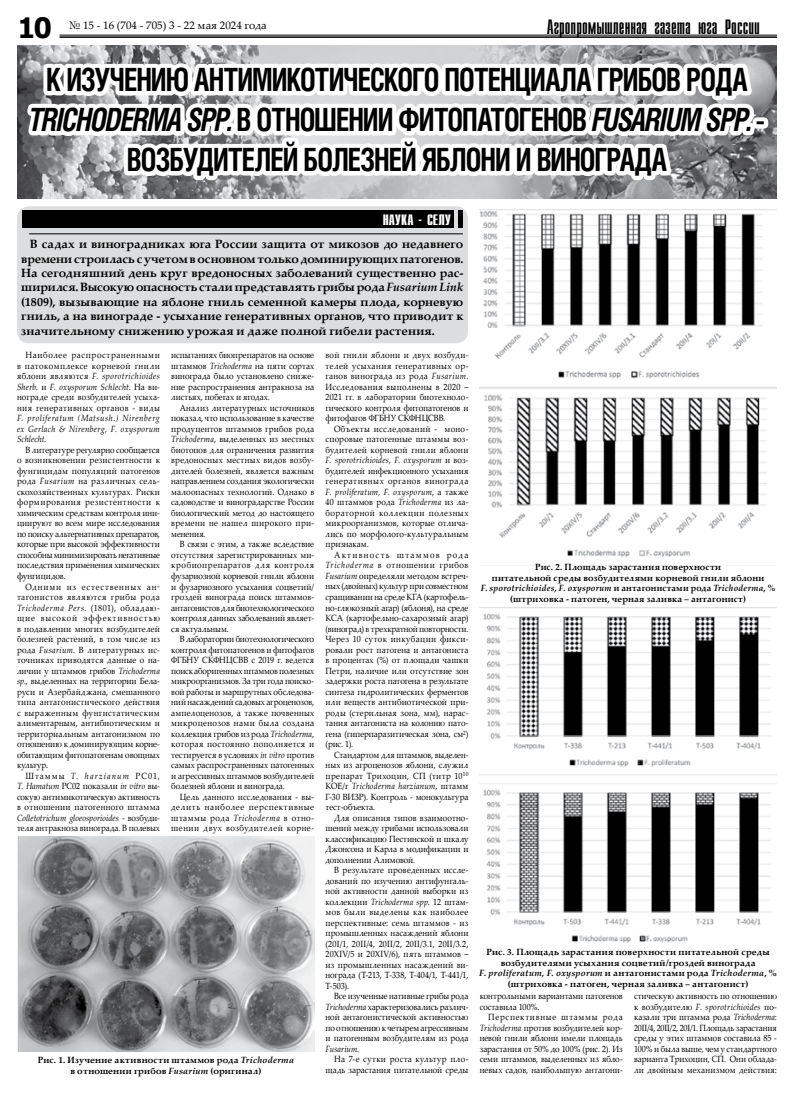
<style>
.page{position:relative;width:794px;height:1095px;background:#fff}
.page>*{position:absolute;margin:0;border:0;box-sizing:border-box;transform-origin:0 0}
.t1{font:700 32px/40px "Helios Cond";letter-spacing:-.035em;color:#000;text-align:center;scale:.88 1}
.t2{font:700 28px "Verdana";color:#000;scale:.94 1}
.t3{font:20.6px "Compact CTT";color:#000}
.t4{font:15px "AXP Compact C Bold";color:#fff}
.t5{font:700 12px/14.4px "Palatino Linotype";letter-spacing:.005em;color:#000;text-align:justify}
.t6{font:11px "Palatino Linotype";color:#000}
.t7{font:9px/10.5px "Palatino Linotype";letter-spacing:.005em;color:#000;text-align:justify;scale:.9 1}
.t8{font:700 9px/10.5px "Palatino Linotype";letter-spacing:.02em;color:#000;text-align:center}
.t9{font:italic 9px/10.5px "Palatino Linotype";letter-spacing:.04em;color:#000;text-align:justify;scale:.9 1}
.s1{font-style:italic}
.s2{font-style:normal}
</style>
<div class="page">
<hr style="left:60px;top:35px;width:717px;height:1px;background:#000">
<hr style="left:60px;top:36px;width:717px;height:2px;background:#000">
<img style="left:17px;top:45px;width:760px;height:153px">
<div style="left:17px;top:206px;width:451px;height:137px;background:#dcddde;border-radius:12px"></div>
<div style="left:23px;top:210px;width:431px;height:18px;background:#000"></div>
<div style="left:458px;top:210px;width:5px;height:18px;background:#000"></div>
<hr style="left:29px;top:233px;width:434px;height:1px;background:#000">
<div style="left:752px;top:117px;width:16px;height:12px;border:9px solid #fff"></div>
<svg style="left:21px;top:34px;width:740px;height:183px"></svg>
<img style="left:17px;top:836px;width:298px;height:215px">
<img style="left:479px;top:209px;width:298px;height:348px">
<img style="left:479px;top:607px;width:298px;height:336px">
<h2 class="t2" style="left:17px;top:8px;width:39px">10</h2>
<p class="t6" style="left:68px;top:18px;width:200px">№ 15 - 16 (704 - 705) 3 - 22 мая 2024 года</p>
<h3 class="t3" style="left:546px;top:16px;width:215px">Агропромышленная газета юга Роcсии</h3>
<h1 class="t1" style="left:29px;top:59px;width:838px">К изучению антимикотического потенциала грибов рода<br><span class="s1">TRICHODERMA SPP.</span> в отношении фитопатогенов <span class="s1">FUSARIUM SPP.</span> - возбудителей болезней яблони и винограда</h1>
<h3 class="t4" style="left:383px;top:212px;width:70px">Наука - селу</h3>
<p class="t5" style="left:21px;top:236px;width:444px;text-indent:9px">В садах и виноградниках юга России защита от микозов до недавнего времени строилась с учетом в основном только доминирующих патогенов.<br>На сегодняшний день круг вредоносных заболеваний существенно рас&shy;ширился. Высокую опасность стали представлять грибы рода <span class="s1">Fusarium Link </span>(1809), вызывающие на яблоне гниль семенной камеры плода, корневую гниль, а на винограде - усыхание генеративных органов, что приводит к значительному снижению урожая и даже полной гибели растения.</p>
<p class="t7" style="left:17px;top:349px;width:160px;text-indent:9px">Наиболее распространенными в патокомплексе корневой гнили яблони являются <span class="s1">F. sporotrichioides Sherb.</span> и <span class="s1">F. oxysporum Schlecht</span>. На ви&shy;нограде среди возбудителей усыха&shy;ния генеративных органов - виды</p>
<p class="t9" style="left:17px;top:412px;width:160px">F. proliferatum (Matsush.) Nirenberg ex Gerlach &amp; Nirenberg, F. oxysporum Schlecht<span class="s2">.</span></p>
<p class="t7" style="left:17px;top:444px;width:160px;text-indent:9px">В литературе регулярно сообщается о возникновении резистентности к фунгицидам популяций патогенов рода <span class="s1">Fusarium</span> на различных сель&shy;скохозяйственных культурах. Риски формирования резистентности к химическим средствам контроля ини&shy;циируют во всем мире исследования по поиску альтернативных препаратов, которые при высокой эффективности способны минимизировать негативные последствия применения химических фунгицидов.</p>
<p class="t7" style="left:17px;top:580px;width:160px;text-indent:9px">Одними из естественных ан&shy;тагонистов являются грибы рода <span class="s1">Trichoderma Pers.</span> (1801), обладаю&shy;щие высокой эффективностью в подавлении многих возбудителей болезней растений, в том числе из рода <span class="s1">Fusarium</span>. В литературных ис&shy;точниках приводятся данные о на&shy;личии у штаммов грибов <span class="s1">Trichoderma sр.</span>, выделенных на территории Бела&shy;руси и Азербайджана, смешанного типа антагонистического действия с выраженным фунгистатическим алиментарным, антибиотическим и территориальным антагонизмом по отношению к доминирующим корне&shy;обитающим фитопатогенам овощных культур.</p>
<p class="t7" style="left:17px;top:769px;width:160px;text-indent:9px">Штаммы <span class="s1">T. harzianum</span> PC01, <span class="s1">T. Hamatum</span> PC02 показали <span class="s1">in vitro</span> вы&shy;сокую антимикотическую активность в отношении патогенного штамма <span class="s1">Colletotrichum gloeosporioides</span> - возбуди&shy;теля антракноза винограда. В полевых</p>
<p class="t7" style="left:171px;top:349px;width:160px">испытаниях биопрепаратов на основе штаммов <span class="s1">Trichoderma</span> на пяти сортах винограда было установлено сниже&shy;ние распространения антракноза на листьях, побегах и ягодах.</p>
<p class="t7" style="left:171px;top:402px;width:160px;text-indent:9px">Анализ литературных источников показал, что использование в качестве продуцентов штаммов грибов рода <span class="s1">Trichoderma</span>, выделенных из местных биотопов для ограничения развития вредоносных местных видов возбу&shy;дителей болезней, является важным направлением создания экологически малоопасных технологий. Однако в садоводстве и виноградарстве России биологический метод до настоящего времени не нашел широкого при&shy;менения.</p>
<p class="t7" style="left:171px;top:538px;width:160px;text-indent:9px">В связи с этим, а также вследствие отсутствия зарегистрированных ми&shy;кробиопрепаратов для контроля фузариозной корневой гнили яблони и фузариозного усыхания соцветий/ гроздей винограда поиск штаммов&shy;антагонистов для биотехнологического контроля данных заболеваний являет&shy;ся актуальным.</p>
<p class="t7" style="left:171px;top:633px;width:160px;text-indent:9px">В лаборатории биотехнологического контроля фитопатогенов и фитофагов ФГБНУ СКФНЦСВВ с 2019 г. ведется поиск аборигенных штаммов полезных микроорганизмов. За три года поиско&shy;вой работы и маршрутных обследова&shy;ний насаждений садовых агроценозов, ампелоценозов, а также почвенных микроценозов нами была создана коллекция грибов из рода <span class="s1">Trichoderma</span>, которая постоянно пополняется и тестируется в условиях <span class="s1">in vitro</span> против самых распространенных патогенных и агрессивных штаммов возбудителей болезней яблони и винограда.</p>
<p class="t7" style="left:171px;top:790px;width:160px;text-indent:9px">Цель данного исследования - вы&shy;делить наиболее перспективные штаммы рода <span class="s1">Trichoderma</span> в отно&shy;шении двух возбудителей корне-</p>
<p class="t8" style="left:38px;top:1054px;width:258px">Рис. 1. Изучение активности штаммов рода <span class="s1">Trichoderma </span>в отношении грибов <span class="s1">Fusarium</span> (оригинал)</p>
<p class="t7" style="left:325px;top:349px;width:160px">вой гнили яблони и двух возбуди&shy;телей усыхания генеративных ор&shy;ганов винограда из рода <span class="s1">Fusarium</span>.<br>Исследования выполнены в 2020 – 2021 гг. в лаборатории биотехноло&shy;гического контроля фитопатогенов и фитофагов ФГБНУ СКФНЦСВВ.</p>
<p class="t7" style="left:325px;top:423px;width:160px;text-indent:9px">Объекты исследований - моно&shy;споровые патогенные штаммы воз&shy;будителей корневой гнили яблони <span class="s1">F. sporotrichioides, F. oxysporum</span> и воз&shy;будителей инфекционного усыхания генеративных органов винограда <span class="s1">F. рroliferatum, F. оxysporum</span>, а также 40 штаммов рода <span class="s1">Trichoderma</span> из ла&shy;бораторной коллекции полезных микроорганизмов, которые отлича&shy;лись по морфолого-культуральным признакам.</p>
<p class="t7" style="left:325px;top:549px;width:160px;text-indent:9px">Активность штаммов рода <span class="s1">Trichoderma</span> в отношении грибов <span class="s1">Fusarium</span> определяли методом встреч&shy;ных (двойных) культур при совместном сращивании на среде КГА (картофель&shy;но-глюкозный агар) (яблоня), на среде КСА (картофельно-сахарозный агар) (виноград) в трехкратной повторности.<br>Через 10 суток инкубации фикси&shy;ровали рост патогена и антагониста в процентах (%) от площади чашки Петри, наличие или отсутствие зон задержки роста патогена в результате синтеза гидролитических ферментов или веществ антибиотической при&shy;роды (стерильная зона, мм), нарас&shy;тания антагониста на колонию пато&shy;гена (гиперпаразитическая зона, см²) (рис. 1).</p>
<p class="t7" style="left:325px;top:748px;width:160px;text-indent:9px">Стандартом для штаммов, выделен&shy;ных из агроценозов яблони, служил препарат Трихоцин, СП (титр 10<sup>10<br></sup>КОЕ/г <span class="s1">Trichoderma harzianum</span>, штамм Г-30 ВИЗР). Контроль - монокультура тест-объекта.</p>
<p class="t7" style="left:325px;top:811px;width:160px;text-indent:9px">Для описания типов взаимоотно&shy;шений между грибами использовали классификацию Пестинской и шкалу Джонсона и Карла в модификации и дополнении Алимовой.</p>
<p class="t7" style="left:325px;top:864px;width:160px;text-indent:9px">В результате проведенных иссле&shy;дований по изучению антифунгаль&shy;ной активности данной выборки из коллекции <span class="s1">Trichoderma spp</span>. 12 штам&shy;мов были выделены как наиболее перспективные: семь штаммов - из промышленных насаждений яблони (20I/1, 20II/4, 20II/2, 20II/3.1, 20II/3.2, 20XIV/5 и 20XIV/6), пять штаммов – из промышленных насаждений ви&shy;нограда (T-213, T-338, T-404/1, T-441/1, T-503).</p>
<p class="t7" style="left:325px;top:990px;width:160px;text-indent:9px">Все изученные нативные грибы рода <span class="s1">Trichoderma</span> характеризовались различ&shy;ной антагонистической активностью по отношению к четырем агрессивным и патогенным возбудителям из рода <span class="s1">Fusarium</span>.</p>
<p class="t7" style="left:325px;top:1053px;width:160px;text-align:right">На 7-е сутки роста культур пло&shy;щадь зарастания питательной среды</p>
<p class="t8" style="left:481px;top:561px;width:296px">Рис. 2. Площадь зарастания поверхности<br>питательной среды возбудителями корневой гнили яблони<br><span class="s1">F. sporotrichioides, F. oxysporum</span> и антагонистами рода <span class="s1">Trichoderma</span>, % (штриховка - патоген, черная заливка – антагонист)</p>
<p class="t8" style="left:479px;top:946px;width:299px">Рис. 3. Площадь зарастания поверхности питательной среды возбудителями усыхания соцветий/гроздей винограда<br><span class="s1">F. рroliferatum, F. oxysporum</span> и антагонистами рода <span class="s1">Trichoderma</span>, % (штриховка - патоген, черная заливка – антагонист)</p>
<p class="t7" style="left:480px;top:990px;width:160px">контрольными вариантами патогенов составила 100%.</p>
<p class="t7" style="left:480px;top:1011px;width:160px;text-indent:9px">Перспективные штаммы рода <span class="s1">Trichoderma</span> против возбудителей кор&shy;невой гнили яблони имели площадь зарастания от 50% до 100% (рис. 2). Из семи штаммов, выделенных из ябло&shy;невых садов, наибольшую антагони-</p>
<p class="t7" style="left:634px;top:990px;width:160px">стическую активность по отношению к возбудителю <span class="s1">F. sporotrichioides</span> по&shy;казали три штамма рода <span class="s1">Trichoderma</span>:<br>20II/4, 20II/2, 20I/1. Площадь зарастания среды у этих штаммов составила 85 - 100% и была выше, чем у стандартного варианта Трихоцин, СП. Они облада&shy;ли двойным механизмом действия:</p>
</div>
